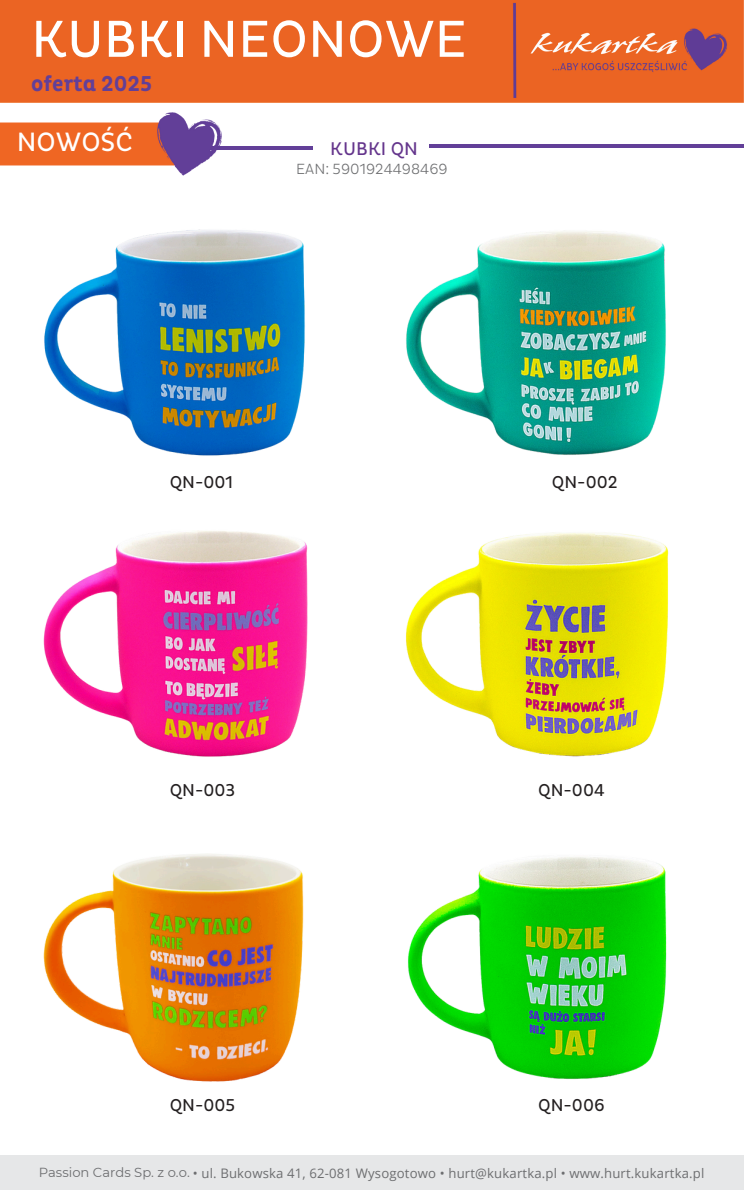
<style>
.page{position:relative;width:744px;height:1190px;background:#fff}
.page>*{position:absolute;margin:0;border:0;box-sizing:border-box;transform-origin:0 0}
.t1{font:52.88px "Pluto Cond";color:#fff}
.t2{font:27px "Pluto Cond";color:#fff}
.t3{font:700 21.88px "Pluto Cond";color:#623f98}
.t4{font:18.75px "Pluto Cond";letter-spacing:.01em;color:#64358c}
.t5{font:17.5px "Pluto Cond";color:#231f20}
.t6{font:300 15px "Pluto Cond";color:#6d6e70}
.t7{font:13.12px "Open Sans";letter-spacing:.015em;color:#6d6e70}
.s1{font-family:"Montserrat"}
</style>
<div class="page">
<div style="left:0;top:0;width:743px;height:103px;background:#eb6423"></div>
<hr style="left:43px;top:146px;width:269px;height:4px;background:#623f98">
<hr style="left:429px;top:144px;width:266px;height:4px;background:#623f98">
<div style="left:0;top:1155px;width:743px;height:35px;background:#e6e7e8"></div>
<img style="left:44px;top:229px;width:261px;height:227px">
<hr style="left:526px;top:144px;width:217px;height:4px;background:#623f98">
<img style="left:406px;top:230px;width:260px;height:225px">
<img style="left:0;top:112px;width:222px;height:64px">
<img style="left:43px;top:530px;width:265px;height:227px">
<img style="left:406px;top:532px;width:263px;height:225px">
<img style="left:43px;top:853px;width:261px;height:229px">
<img style="left:408px;top:857px;width:259px;height:222px">
<p class="t1" style="left:31px;top:8px;width:437px">KUBKI NEONOWE</p>
<p class="t3" style="left:31px;top:70px;width:123px">oferta 2025</p>
<p class="t2" style="left:17px;top:127px;width:118px">NOWOŚĆ</p>
<p class="t4" style="left:330px;top:138px;width:89px">KUBKI QN</p>
<p class="t6" style="left:296px;top:160px;width:153px">EAN: 5901924498469</p>
<h4 class="t5" style="left:170px;top:472px;width:65px">QN-001</h4>
<p class="t5" style="left:170px;top:780px;width:67px">QN-003</p>
<h1 class="t5" style="left:552px;top:472px;width:67px">QN-002</h1>
<h3 class="t5" style="left:538px;top:780px;width:68px">QN-004</h3>
<h2 class="t5" style="left:170px;top:1095px;width:67px">QN-005</h2>
<h3 class="t5" style="left:538px;top:1095px;width:68px">QN-006</h3>
<p class="t7" style="left:39px;top:1164px;width:667px"><span class="s1">Passion Cards Sp. z o.o.</span> • ul. Bukowska 41, 62-081 Wysogotowo • hurt@kukartka.pl • www.hurt.kukartka.pl</p>
</div>
